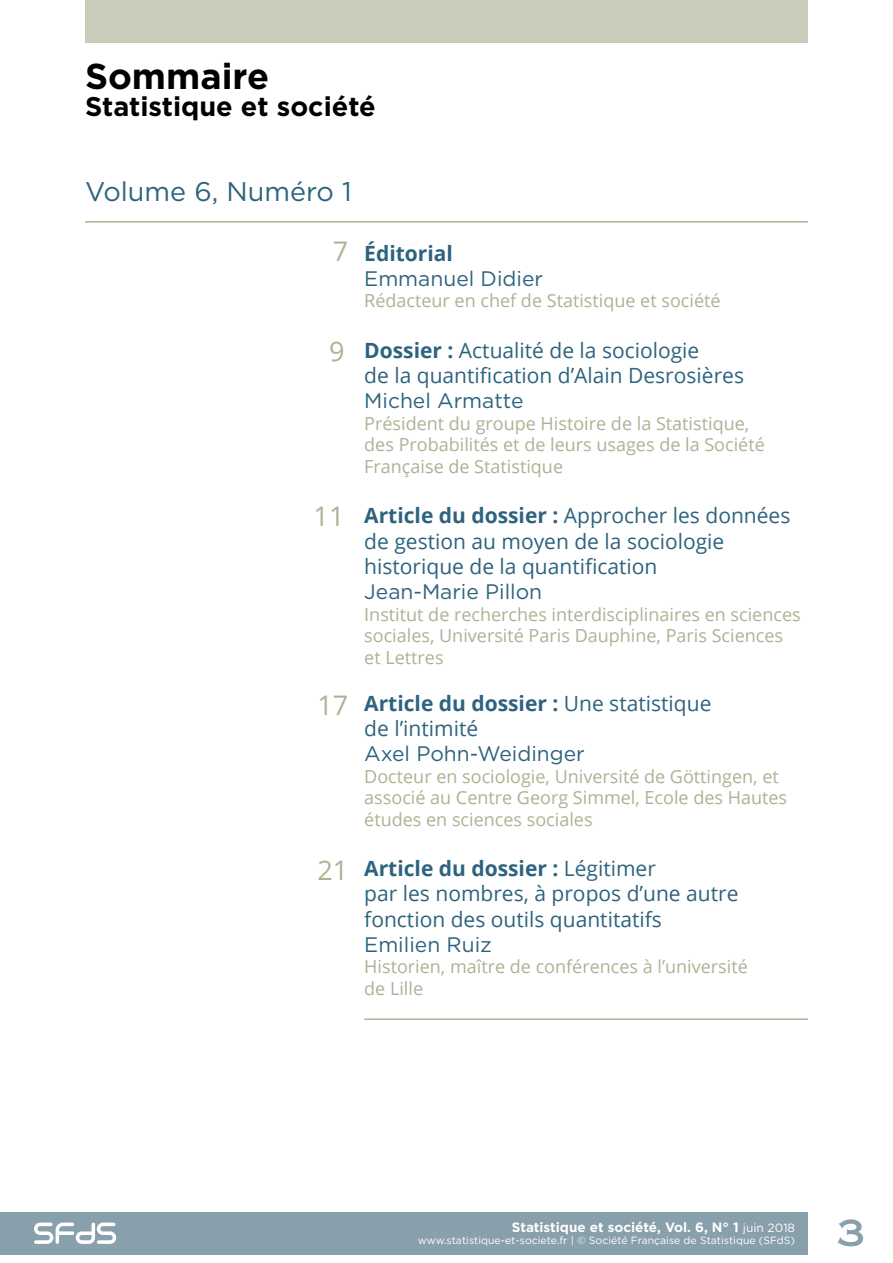
<style>
.page{position:relative;width:893px;height:1263px;background:#fff}
.page>*{position:absolute;margin:0;border:0;box-sizing:border-box;transform-origin:0 0}
.t1{font:700 36px "Gotham";color:#000}
.t2{font:36px "Copperplate Gothic Std 31 AB";color:#889fac}
.t3{font:700 27px "Gotham";color:#000}
.t4{font:27px "Gotham";color:#2d637f}
.t5{font:27px "Open Sans";color:#abb394}
.t6{font:21px/25.2px "Open Sans";color:#2d637f}
.t7{font:21px "Gotham";color:#2d637f}
.t8{font:700 21px "Open Sans";color:#2d637f}
.t9{font:18px/21.6px "Open Sans";color:#abb394}
.t10{font:700 13.5px "Gotham";color:#fff}
.t11{font:10.5px "Gotham";color:#fff}
.s1{font-weight:700}
.s2{font-weight:400;font-size:12px}
</style>
<div class="page">
<div style="left:0;top:1212px;width:808px;height:42px;background:#889fac"></div>
<svg style="left:34px;top:1222px;width:82px;height:22px"></svg>
<hr style="left:85px;top:221px;width:723px;height:2px;background:#abb394">
<div style="left:85px;top:0;width:723px;height:43px;background:#c8cdb9"></div>
<hr style="left:364px;top:1018px;width:444px;height:2px;background:#abb394">
<h1 class="t1" style="left:85px;top:53px;width:186px">Sommaire</h1>
<h2 class="t3" style="left:85px;top:89px;width:292px">Statistique et société</h2>
<h2 class="t4" style="left:85px;top:174px;width:268px">Volume 6, Numéro 1</h2>
<h2 class="t5" style="left:333px;top:233px;width:17px">7</h2>
<h2 class="t5" style="left:329px;top:333px;width:17px">9</h2>
<h2 class="t5" style="left:314px;top:498px;width:32px">11</h2>
<h2 class="t5" style="left:317px;top:687px;width:32px">17</h2>
<h2 class="t5" style="left:317px;top:852px;width:32px">21</h2>
<p class="t8" style="left:364px;top:238px;width:90px">Éditorial</p>
<p class="t7" style="left:364px;top:265px;width:180px">Emmanuel Didier</p>
<p class="t9" style="left:364px;top:290px;width:358px">Rédacteur en chef de Statistique et société</p>
<p class="t6" style="left:364px;top:337px;width:381px"><span class="s1">Dossier :</span> Actualité de la sociologie<br>de la quantification d’Alain Desrosières</p>
<p class="t7" style="left:364px;top:387px;width:161px">Michel Armatte</p>
<p class="t9" style="left:364px;top:412px;width:402px">Président du groupe Histoire de la Statistique, des Probabilités et de leurs usages de la Société<br>Française de Statistique</p>
<p class="t6" style="left:364px;top:503px;width:428px"><span class="s1">Article du dossier :</span> Approcher les données de gestion au moyen de la sociologie historique de la quantification</p>
<p class="t7" style="left:364px;top:578px;width:179px">Jean-Marie Pillon</p>
<p class="t9" style="left:364px;top:603px;width:438px">Institut de recherches interdisciplinaires en sciences sociales, Université Paris Dauphine, Paris Sciences et Lettres</p>
<p class="t6" style="left:364px;top:690px;width:349px"><span class="s1">Article du dossier :</span> Une statistique de l’intimité</p>
<p class="t7" style="left:364px;top:740px;width:222px">Axel Pohn-Weidinger</p>
<p class="t9" style="left:364px;top:765px;width:424px">Docteur en sociologie, Université de Göttingen, et associé au Centre Georg Simmel, Ecole des Hautes études en sciences sociales</p>
<p class="t6" style="left:364px;top:855px;width:376px"><span class="s1">Article du dossier :</span> Légitimer<br>par les nombres, à propos d’une autre fonction des outils quantitatifs</p>
<p class="t7" style="left:364px;top:931px;width:129px">Emilien Ruiz</p>
<p class="t9" style="left:364px;top:956px;width:385px">Historien, maître de conférences à l’université de Lille</p>
<p class="t10" style="left:512px;top:1218px;width:285px">Statistique et société, Vol. 6, N° 1 <span class="s2">juin 2018</span></p>
<p class="t11" style="left:418px;top:1234px;width:379px">www.statistique-et-societe.fr | © Société Française de Statistique (SFdS)</p>
<h1 class="t2" style="left:836px;top:1212px;width:30px">3</h1>
</div>
